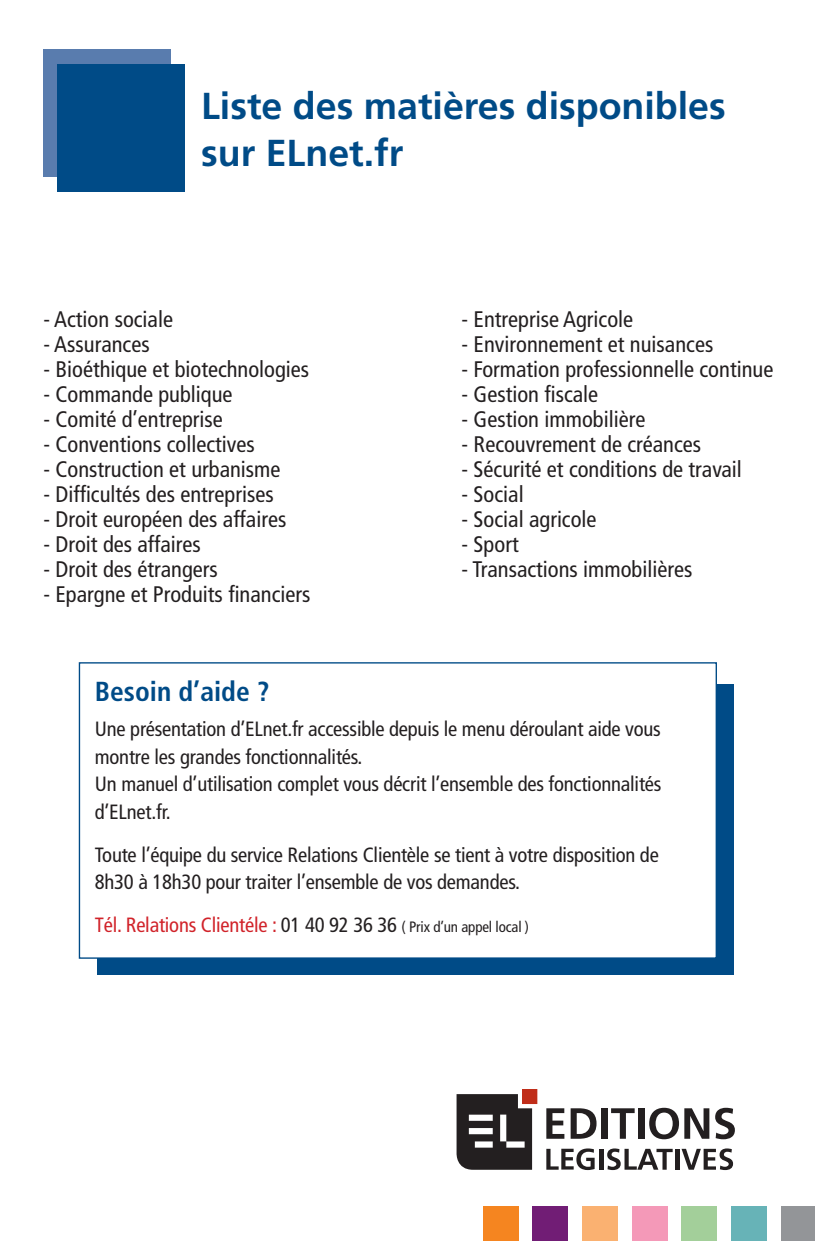
<style>
.page{position:relative;width:815px;height:1241px;background:#fff}
.page>*{position:absolute;margin:0;border:0;box-sizing:border-box;transform-origin:0 0}
.t1{font:700 37.5px/47.5px "Frutiger";color:#004b87}
.t2{font:700 condensed 27.5px "Frutiger";color:#004b87}
.t3{font:condensed 22.5px "Frutiger";color:#231f20}
.t4{font:condensed 20.5px/27.5px "Frutiger";letter-spacing:-.01em;color:#231f20}
.t5{font:condensed 20.5px "Frutiger";letter-spacing:-.01em;color:#d1232a}
.s1{color:#231f20}
.s2{font-size:15px;color:#231f20}
</style>
<div class="page">
<div style="left:97px;top:684px;width:636px;height:290px;background:#004b87"></div>
<svg style="left:546px;top:1108px;width:18px;height:30px"></svg>
<svg style="left:570px;top:1108px;width:26px;height:30px"></svg>
<div style="left:601px;top:1108px;width:6px;height:30px;background:#231f20"></div>
<svg style="left:611px;top:1108px;width:23px;height:30px"></svg>
<div style="left:638px;top:1108px;width:6px;height:30px;background:#231f20"></div>
<svg style="left:649px;top:1107px;width:60px;height:32px"></svg>
<svg style="left:715px;top:1107px;width:20px;height:32px"></svg>
<svg style="left:546px;top:1148px;width:48px;height:21px"></svg>
<hr style="left:599px;top:1148px;width:4px;height:21px;background:#231f20">
<svg style="left:607px;top:1148px;width:65px;height:21px"></svg>
<hr style="left:675px;top:1148px;width:4px;height:21px;background:#231f20">
<svg style="left:681px;top:1148px;width:52px;height:21px"></svg>
<div style="left:522px;top:1089px;width:15px;height:14px;background:#c02d19"></div>
<svg style="left:456px;top:1094px;width:76px;height:75px;background:#474142"></svg>
<div style="left:43px;top:50px;width:128px;height:127px;background:#597cae"></div>
<div style="left:58px;top:64px;width:127px;height:127px;background:#004b87"></div>
<div style="left:79px;top:662px;width:637px;height:295px;background:#fff"></div>
<div style="left:780px;top:1205px;width:35px;height:35px;background:#939598"></div>
<div style="left:731px;top:1205px;width:35px;height:35px;background:#67b3b7"></div>
<div style="left:681px;top:1205px;width:36px;height:35px;background:#a3cf9a"></div>
<div style="left:632px;top:1205px;width:35px;height:35px;background:#f499b8"></div>
<div style="left:582px;top:1205px;width:35px;height:35px;background:#fab171"></div>
<div style="left:532px;top:1205px;width:36px;height:35px;background:#711d75"></div>
<div style="left:483px;top:1205px;width:35px;height:35px;background:#f58520"></div>
<h1 class="t1" style="left:201px;top:85px;width:526px">Liste des matières disponibles sur ELnet.fr</h1>
<p class="t3" style="left:43px;top:309px;width:131px">- Action sociale</p>
<p class="t3" style="left:43px;top:334px;width:108px">- Assurances</p>
<p class="t3" style="left:43px;top:359px;width:267px">- Bioéthique et biotechnologies</p>
<p class="t3" style="left:43px;top:384px;width:191px">- Commande publique</p>
<p class="t3" style="left:43px;top:409px;width:181px">- Comité d’entreprise</p>
<p class="t3" style="left:43px;top:434px;width:213px">- Conventions collectives</p>
<p class="t3" style="left:43px;top:459px;width:239px">- Construction et urbanisme</p>
<p class="t3" style="left:43px;top:484px;width:232px">- Difficultés des entreprises</p>
<p class="t3" style="left:43px;top:509px;width:244px">- Droit européen des affaires</p>
<p class="t3" style="left:43px;top:534px;width:159px">- Droit des affaires</p>
<p class="t3" style="left:43px;top:559px;width:176px">- Droit des étrangers</p>
<p class="t3" style="left:43px;top:584px;width:268px">- Epargne et Produits financiers</p>
<p class="t3" style="left:461px;top:309px;width:173px">- Entreprise Agricole</p>
<p class="t3" style="left:461px;top:334px;width:253px">- Environnement et nuisances</p>
<p class="t3" style="left:461px;top:359px;width:313px">- Formation professionnelle continue</p>
<p class="t3" style="left:461px;top:384px;width:138px">- Gestion fiscale</p>
<p class="t3" style="left:461px;top:409px;width:185px">- Gestion immobilière</p>
<p class="t3" style="left:461px;top:434px;width:241px">- Recouvrement de créances</p>
<p class="t3" style="left:461px;top:459px;width:282px">- Sécurité et conditions de travail</p>
<p class="t3" style="left:461px;top:484px;width:64px">- Social</p>
<p class="t3" style="left:461px;top:509px;width:136px">- Social agricole</p>
<p class="t3" style="left:461px;top:534px;width:59px">- Sport</p>
<p class="t3" style="left:461px;top:559px;width:232px">- Transactions immobilières</p>
<p class="t2" style="left:95px;top:680px;width:176px">Besoin d’aide ?</p>
<p class="t4" style="left:95px;top:716px;width:568px">Une présentation d’ELnet.fr accessible depuis le menu déroulant aide vous montre les grandes fonctionnalités.<br>Un manuel d’utilisation complet vous décrit l’ensemble des fonctionnalités d’ELnet.fr.</p>
<p class="t4" style="left:95px;top:842px;width:565px">Toute l’équipe du service Relations Clientèle se tient à votre disposition de<br>8h30 à 18h30 pour traiter l’ensemble de vos demandes.</p>
<p class="t5" style="left:95px;top:916px;width:436px">Tél. Relations Clientéle : <span class="s1">01 40 92 36 36</span> <span class="s2">( Prix d’un appel local )</span></p>
</div>
